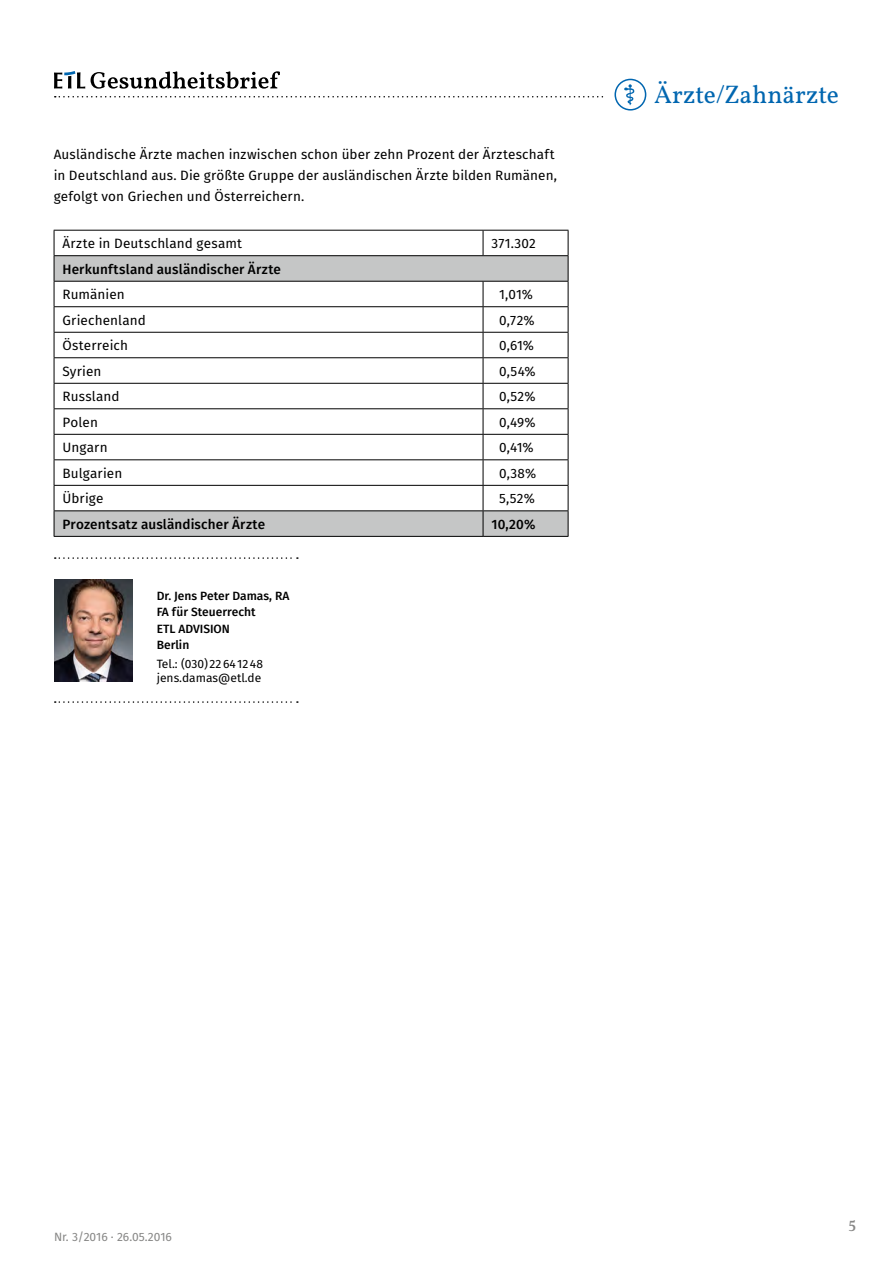
<style>
.page{position:relative;width:893px;height:1263px;background:#fff}
.page>*{position:absolute;margin:0;border:0;box-sizing:border-box;transform-origin:0 0}
.t1{font:25.5px "Vollkorn";letter-spacing:-.005em;color:#0066b0}
.t2{font:500 15px "Vollkorn";color:#878786}
.t3{font:13.5px/21px "Fira Sans";letter-spacing:.01em;color:#000}
.t4{font:500 13.5px "Fira Sans";letter-spacing:.01em;color:#000}
.t5{font:500 12px/16.5px "Fira Sans";color:#000}
.t6{font:12px/14.4px "Fira Sans";color:#000}
.t7{font:12px "Fira Sans";color:#878786}
</style>
<div class="page">
<svg style="left:54px;top:71px;width:593px;height:40px"></svg>
<svg style="left:55px;top:557px;width:243px;height:2px"></svg>
<svg style="left:55px;top:701px;width:243px;height:2px"></svg>
<img style="left:54px;top:579px;width:79px;height:103px">
<svg style="left:55px;top:256px;width:513px;height:280px"></svg>
<hr style="left:54px;top:230px;width:429px;height:1px;background:#000">
<hr style="left:483px;top:230px;width:85px;height:1px;background:#000">
<svg style="left:483px;top:231px;width:1px;height:24px"></svg>
<hr style="left:54px;top:255px;width:429px;height:1px;background:#000">
<hr style="left:483px;top:255px;width:85px;height:1px;background:#000">
<hr style="left:54px;top:281px;width:429px;height:1px;background:#000">
<hr style="left:483px;top:281px;width:85px;height:1px;background:#000">
<hr style="left:54px;top:306px;width:429px;height:1px;background:#000">
<hr style="left:483px;top:306px;width:85px;height:1px;background:#000">
<hr style="left:54px;top:332px;width:429px;height:1px;background:#000">
<hr style="left:483px;top:332px;width:85px;height:1px;background:#000">
<hr style="left:54px;top:357px;width:429px;height:1px;background:#000">
<hr style="left:483px;top:357px;width:85px;height:1px;background:#000">
<hr style="left:54px;top:383px;width:429px;height:1px;background:#000">
<hr style="left:483px;top:383px;width:85px;height:1px;background:#000">
<hr style="left:54px;top:408px;width:429px;height:1px;background:#000">
<hr style="left:483px;top:408px;width:85px;height:1px;background:#000">
<hr style="left:54px;top:434px;width:429px;height:1px;background:#000">
<hr style="left:483px;top:434px;width:85px;height:1px;background:#000">
<hr style="left:54px;top:459px;width:429px;height:1px;background:#000">
<hr style="left:483px;top:459px;width:85px;height:1px;background:#000">
<hr style="left:54px;top:485px;width:429px;height:1px;background:#000">
<hr style="left:483px;top:485px;width:85px;height:1px;background:#000">
<hr style="left:54px;top:510px;width:429px;height:1px;background:#000">
<svg style="left:54px;top:231px;width:1px;height:305px"></svg>
<hr style="left:483px;top:510px;width:85px;height:1px;background:#000">
<svg style="left:483px;top:282px;width:1px;height:254px"></svg>
<svg style="left:568px;top:231px;width:1px;height:305px"></svg>
<hr style="left:54px;top:536px;width:429px;height:1px;background:#000">
<hr style="left:483px;top:536px;width:85px;height:1px;background:#000">
<p class="t3" style="left:54px;top:144px;width:505px">Ausländische Ärzte machen inzwischen schon über zehn Prozent der Ärzteschaft in Deutschland aus. Die größte Gruppe der ausländischen Ärzte bilden Rumänen, gefolgt von Griechen und Österreichern.</p>
<p class="t3" style="left:63px;top:233px;width:181px">Ärzte in Deutschland gesamt</p>
<p class="t3" style="left:492px;top:233px;width:46px">371.302</p>
<p class="t4" style="left:63px;top:260px;width:220px">Herkunftsland ausländischer Ärzte</p>
<p class="t3" style="left:63px;top:284px;width:64px">Rumänien</p>
<p class="t3" style="left:499px;top:284px;width:35px">1,01%</p>
<p class="t3" style="left:63px;top:310px;width:85px">Griechenland</p>
<p class="t3" style="left:499px;top:310px;width:37px">0,72%</p>
<p class="t3" style="left:63px;top:335px;width:67px">Österreich</p>
<p class="t3" style="left:499px;top:335px;width:36px">0,61%</p>
<p class="t3" style="left:63px;top:361px;width:40px">Syrien</p>
<p class="t3" style="left:499px;top:361px;width:38px">0,54%</p>
<p class="t3" style="left:63px;top:386px;width:59px">Russland</p>
<p class="t3" style="left:499px;top:386px;width:38px">0,52%</p>
<p class="t3" style="left:63px;top:412px;width:37px">Polen</p>
<p class="t3" style="left:499px;top:412px;width:38px">0,49%</p>
<p class="t3" style="left:63px;top:437px;width:47px">Ungarn</p>
<p class="t3" style="left:499px;top:437px;width:36px">0,41%</p>
<p class="t3" style="left:63px;top:463px;width:61px">Bulgarien</p>
<p class="t3" style="left:499px;top:463px;width:39px">0,38%</p>
<p class="t3" style="left:63px;top:488px;width:42px">Übrige</p>
<p class="t3" style="left:499px;top:488px;width:37px">5,52%</p>
<p class="t4" style="left:63px;top:515px;width:204px">Prozentsatz ausländischer Ärzte</p>
<p class="t4" style="left:492px;top:515px;width:45px">10,20%</p>
<p class="t5" style="left:157px;top:587px;width:134px">Dr. Jens Peter Damas, RA<br>FA für Steuerrecht<br>ETL ADVISION<br>Berlin</p>
<p class="t6" style="left:157px;top:656px;width:108px">Tel.: (030) 22641248 jens.damas@etl.de</p>
<h1 class="t1" style="left:654px;top:77px;width:186px">Ärzte/Zahnärzte</h1>
<p class="t7" style="left:54px;top:1228px;width:119px">Nr. 3/2016 · 26.05.2016</p>
<p class="t2" style="left:848px;top:1216px;width:9px">5</p>
</div>
